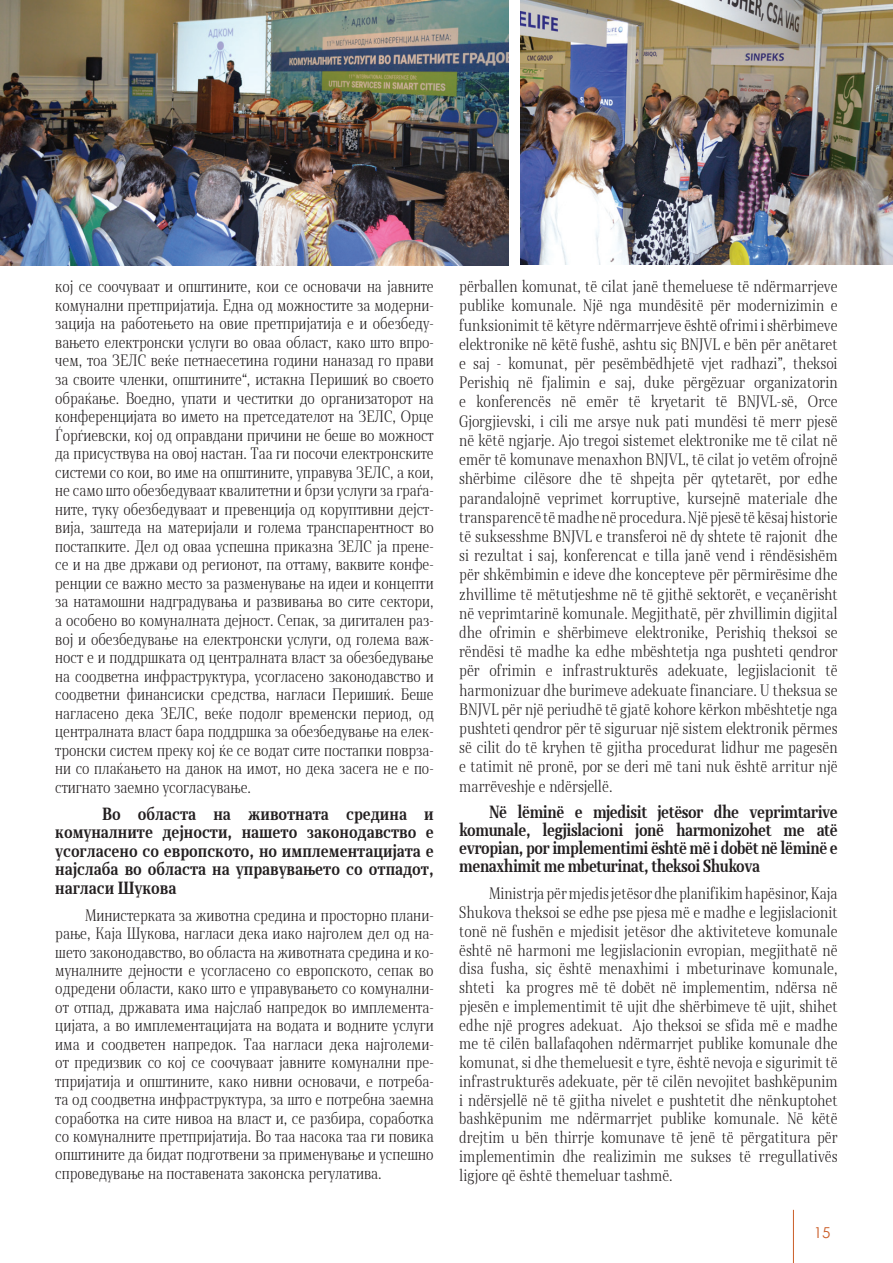
<style>
.page{position:relative;width:893px;height:1263px;background:#fff}
.page>*{position:absolute;margin:0;border:0;box-sizing:border-box;transform-origin:0 0}
.t1{font:700 16.5px/18.5px "Skola Serif Cn";letter-spacing:-.01em;color:#231f20;text-align:justify}
.t2{font:300 15.45px/18.6px "Skola Serif Cn";color:#231f20;text-align:justify}
.t3{font:15px "Century Gothic";color:#cb5d27}
</style>
<div class="page">
<hr style="left:793px;top:1210px;width:1px;height:53px;background:#cb5d27">
<img style="left:0;top:0;width:508px;height:265px">
<img style="left:521px;top:0;width:372px;height:265px">
<p class="t2" style="left:55px;top:277px;width:380px">кој се соочуваат и општините, кои се основачи на јавните комунални претпријатија. Една од можностите за модерни&shy;зација на работењето на овие претпријатија е и обезбеду&shy;вањето електронски услуги во оваа област, како што впро&shy;чем, тоа ЗЕЛС веќе петнаесетина години наназад го прави за своите членки, општините“, истакна Перишиќ во своето обраќање. Воедно, упати и честитки до организаторот на конференцијата во името на претседателот на ЗЕЛС, Орце Ѓорѓиевски, кој од оправдани причини не беше во можност да присуствува на овој настан. Таа ги посочи електронските системи со кои, во име на општините, управува ЗЕЛС, а кои, не само што обезбедуваат квалитетни и брзи услуги за граѓа&shy;ните, туку обезбедуваат и превенција од коруптивни дејст&shy;вија, заштеда на материјали и голема транспарентност во постапките. Дел од оваа успешна приказна ЗЕЛС ја прене&shy;се и на две држави од регионот, па оттаму, ваквите конфе&shy;ренции се важно место за разменување на идеи и концепти за натамошни надградувања и развивања во сите сектори, а особено во комуналната дејност. Сепак, за дигитален раз&shy;вој и обезбедување на електронски услуги, од голема важ&shy;ност е и поддршката од централната власт за обезбедување на соодветна инфраструктура, усогласено законодавство и соодветни финансиски средства, нагласи Перишиќ. Беше нагласено дека ЗЕЛС, веќе подолг временски период, од централната власт бара поддршка за обезбедување на елек&shy;тронски систем преку кој ќе се водат сите постапки поврза&shy;ни со плаќањето на данок на имот, но дека засега не е по&shy;стигнато заемно усогласување.</p>
<p class="t1" style="left:55px;top:804px;width:380px;text-indent:47px">Во областа на животната средина и комуналните дејности, нашето законодавство е усогласено со европското, но имплементацијата е најслаба во областа на управувањето со отпадот, нагласи Шукова</p>
<p class="t2" style="left:55px;top:906px;width:380px;text-indent:30px">Министерката за животна средина и просторно плани&shy;рање, Каја Шукова, нагласи дека иако најголем дел од на&shy;шето законодавство, во областа на животната средина и ко&shy;муналните дејности е усогласено со европското, сепак во одредени области, како што е управувањето со комунални&shy;от отпад, државата има најслаб напредок во имплемента&shy;цијата, а во имплементацијата на водата и водните услуги има и соодветен напредок. Таа нагласи дека најголеми&shy;от предизвик со кој се соочуваат јавните комунални пре&shy;тпријатија и општините, како нивни основачи, е потреба&shy;та од соодветна инфраструктура, за што е потребна заемна соработка на сите нивоа на власт и, се разбира, соработка со комуналните претпријатија. Во таа насока таа ги повика општините да бидат подготвени за применување и успешно спроведување на поставената законска регулатива.</p>
<p class="t2" style="left:459px;top:277px;width:380px;line-height:19.2px">përballen komunat, të cilat janë themeluese të ndërmarrjeve publike komunale. Një nga mundësitë për modernizimin e funksionimit të këtyre ndërmarrjeve është ofrimi i shërbimeve elektronike në këtë fushë, ashtu siç BNJVL e bën për anëtaret e saj - komunat, për pesëmbëdhjetë vjet radhazi”, theksoi Perishiq në fjalimin e saj, duke përgëzuar organizatorin e konferencës në emër të kryetarit të BNJVL-së, Orce Gjorgjievski, i cili me arsye nuk pati mundësi të merr pjesë në këtë ngjarje. Ajo tregoi sistemet elektronike me të cilat në emër të komunave menaxhon BNJVL, të cilat jo vetëm ofrojnë shërbime cilësore dhe të shpejta për qytetarët, por edhe parandalojnë veprimet korruptive, kursejnë materiale dhe transparencë të madhe në procedura. Një pjesë të kësaj historie të suksesshme BNJVL e transferoi në dy shtete të rajonit dhe si rezultat i saj, konferencat e tilla janë vend i rëndësishëm për shkëmbimin e ideve dhe koncepteve për përmirësime dhe zhvillime të mëtutjeshme në të gjithë sektorët, e veçanërisht në veprimtarinë komunale. Megjithatë, për zhvillimin digjital dhe ofrimin e shërbimeve elektronike, Perishiq theksoi se rëndësi të madhe ka edhe mbështetja nga pushteti qendror për ofrimin e infrastrukturës adekuate, legjislacionit të harmonizuar dhe burimeve adekuate financiare. U theksua se BNJVL për një periudhë të gjatë kohore kërkon mbështetje nga pushteti qendror për të siguruar një sistem elektronik përmes së cilit do të kryhen të gjitha procedurat lidhur me pagesën e tatimit në pronë, por se deri më tani nuk është arritur një marrëveshje e ndërsjellë.</p>
<p class="t1" style="left:459px;top:803px;width:380px;line-height:18px;text-indent:30px">Në lëminë e mjedisit jetësor dhe veprimtarive komunale, legjislacioni jonë harmonizohet me atë evropian, por implementimi është më i dobët në lëminë e menaxhimit me mbeturinat, theksoi Shukova</p>
<p class="t2" style="left:459px;top:884px;width:380px;text-indent:30px">Ministrja për mjedis jetësor dhe planifikim hapësinor, Kaja Shukova theksoi se edhe pse pjesa më e madhe e legjislacionit tonë në fushën e mjedisit jetësor dhe aktiviteteve komunale është në harmoni me legjislacionin evropian, megjithatë në disa fusha, siç është menaxhimi i mbeturinave komunale, shteti ka progres më të dobët në implementim, ndërsa në pjesën e implementimit të ujit dhe shërbimeve të ujit, shihet edhe një progres adekuat. Ajo theksoi se sfida më e madhe me të cilën ballafaqohen ndërmarrjet publike komunale dhe komunat, si dhe themeluesit e tyre, është nevoja e sigurimit të infrastrukturës adekuate, për të cilën nevojitet bashkëpunim i ndërsjellë në të gjitha nivelet e pushtetit dhe nënkuptohet bashkëpunim me ndërmarrjet publike komunale. Në këtë drejtim u bën thirrje komunave të jenë të përgatitura për implementimin dhe realizimin me sukses të rregullativës ligjore që është themeluar tashmë.</p>
<p class="t3" style="left:814px;top:1222px;width:18px">15</p>
</div>
